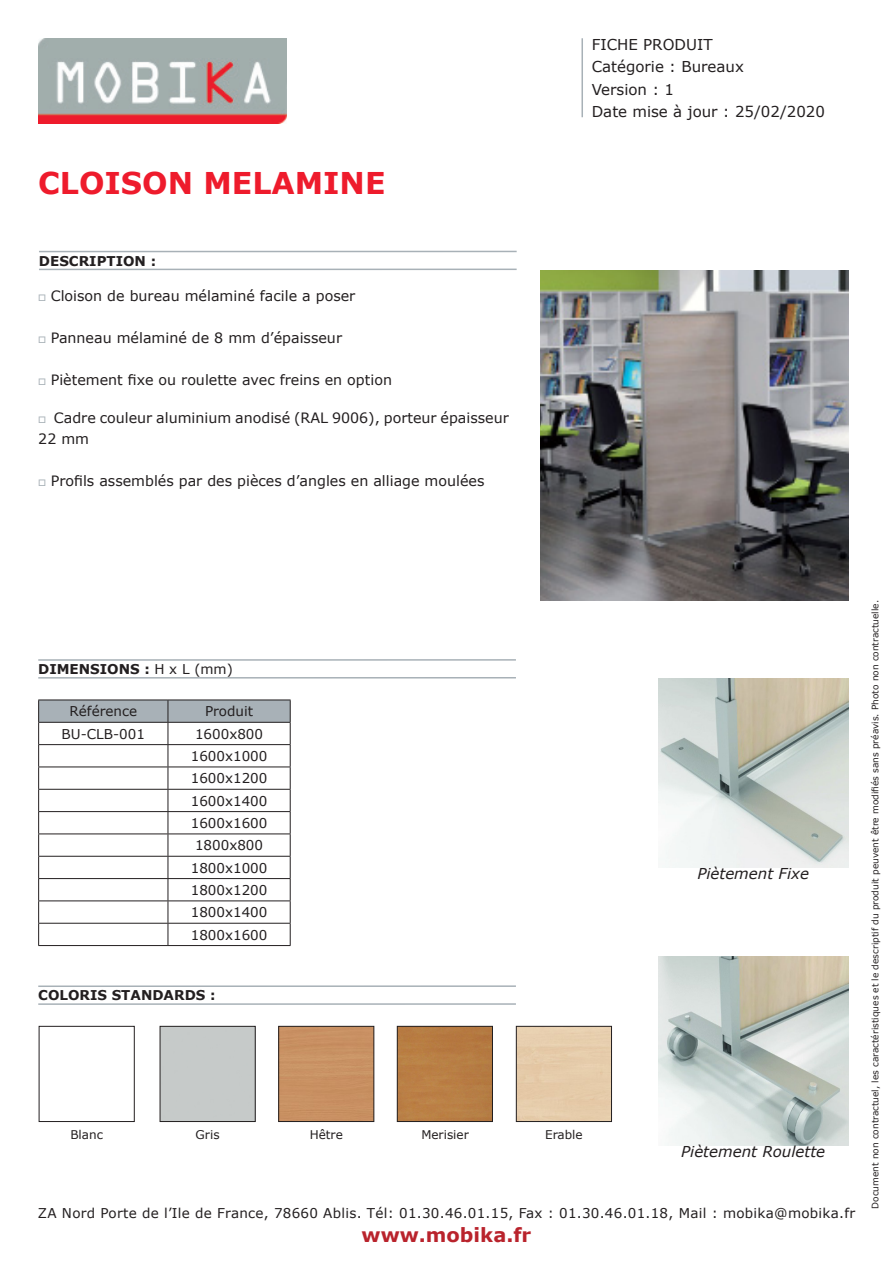
<style>
.page{position:relative;width:893px;height:1263px;background:#fff}
.page>*{position:absolute;margin:0;border:0;box-sizing:border-box;transform-origin:0 0}
.t1{font:700 30px "Verdana";color:#ee1b2c}
.t2{font:700 19.5px "Verdana";color:#b9232c}
.t3{font:15px/22.5px "Verdana";color:#231f20}
.t4{font:italic 15px "Verdana";color:#231f20}
.t5{font:14.25px/21px "Verdana";color:#231f20}
.t6{font:13.5px "Verdana";color:#231f20}
.t7{font:13.5px "Verdana";letter-spacing:.02em;color:#231f20}
.t8{font:700 13.5px "Verdana";color:#231f20}
.t9{font:12px "Verdana";color:#231f20}
.t10{font:9px "Verdana";color:#231f20}
.s1{font-weight:400}
</style>
<div class="page">
<img style="left:38px;top:38px;width:248px;height:85px">
<hr style="left:39px;top:251px;width:478px;height:1px;background:#a8b1b7">
<hr style="left:39px;top:269px;width:478px;height:1px;background:#a8b1b7">
<hr style="left:581px;top:38px;width:2px;height:79px;background:#a8b1b7">
<hr style="left:38px;top:659px;width:478px;height:2px;background:#a8b1b7">
<hr style="left:38px;top:677px;width:478px;height:2px;background:#a8b1b7">
<img style="left:540px;top:270px;width:308px;height:330px">
<img style="left:658px;top:679px;width:190px;height:189px">
<svg style="left:38px;top:700px;width:253px;height:245px"></svg>
<hr style="left:38px;top:945px;width:130px;height:1px;background:#231f20">
<hr style="left:168px;top:945px;width:123px;height:1px;background:#231f20">
<hr style="left:38px;top:985px;width:478px;height:2px;background:#a8b1b7">
<hr style="left:38px;top:1003px;width:478px;height:2px;background:#a8b1b7">
<div style="left:160px;top:1026px;width:96px;height:96px;border:1px solid #231f20"></div>
<div style="left:399px;top:1028px;width:92px;height:92px;background:#b87e44"></div>
<div style="left:397px;top:1026px;width:96px;height:96px;border:1px solid #231f20"></div>
<div style="left:516px;top:1026px;width:96px;height:96px;border:1px solid #231f20"></div>
<div style="left:39px;top:1026px;width:96px;height:96px;border:1px solid #231f20"></div>
<div style="left:280px;top:1028px;width:92px;height:92px;background:#c89163"></div>
<div style="left:278px;top:1026px;width:96px;height:96px;border:1px solid #231f20"></div>
<img style="left:658px;top:957px;width:190px;height:189px">
<p class="t1" style="left:38px;top:162px;width:349px">CLOISON MELAMINE</p>
<p class="t8" style="left:39px;top:251px;width:119px">DESCRIPTION :</p>
<p class="t5" style="left:51px;top:285px;width:306px">Cloison de bureau mélaminé facile a poser</p>
<p class="t5" style="left:51px;top:327px;width:293px">Panneau mélaminé de 8 mm d’épaisseur</p>
<p class="t5" style="left:51px;top:369px;width:343px">Piètement fixe ou roulette avec freins en option</p>
<p class="t5" style="left:38px;top:408px;width:472px;text-indent:16px">Cadre couleur aluminium anodisé (RAL 9006), porteur épaisseur<br>22 mm</p>
<p class="t5" style="left:51px;top:471px;width:435px">Profils assemblés par des pièces d’angles en alliage moulées</p>
<p class="t3" style="left:592px;top:33px;width:154px">FICHE PRODUIT<br>Catégorie : Bureaux</p>
<p class="t3" style="left:592px;top:78px;width:84px">Version : 1</p>
<p class="t3" style="left:592px;top:100px;width:235px">Date mise à jour : 25/02/2020</p>
<p class="t8" style="left:38px;top:659px;width:196px">DIMENSIONS : <span class="s1">H x L (mm)</span></p>
<p class="t6" style="left:69px;top:702px;width:69px">Référence</p>
<p class="t6" style="left:205px;top:702px;width:50px">Produit</p>
<p class="t6" style="left:62px;top:724px;width:85px">BU-CLB-001</p>
<p class="t6" style="left:195px;top:724px;width:70px">1600x800</p>
<p class="t6" style="left:191px;top:747px;width:78px">1600x1000</p>
<p class="t6" style="left:191px;top:769px;width:78px">1600x1200</p>
<p class="t6" style="left:191px;top:791px;width:78px">1600x1400</p>
<p class="t6" style="left:191px;top:814px;width:78px">1600x1600</p>
<p class="t6" style="left:195px;top:836px;width:70px">1800x800</p>
<p class="t6" style="left:191px;top:858px;width:78px">1800x1000</p>
<p class="t6" style="left:191px;top:881px;width:78px">1800x1200</p>
<p class="t6" style="left:191px;top:903px;width:78px">1800x1400</p>
<p class="t6" style="left:191px;top:925px;width:78px">1800x1600</p>
<p class="t8" style="left:38px;top:986px;width:179px">COLORIS STANDARDS :</p>
<p class="t9" style="left:70px;top:1126px;width:34px">Blanc</p>
<p class="t9" style="left:196px;top:1126px;width:25px">Gris</p>
<p class="t9" style="left:310px;top:1126px;width:35px">Hêtre</p>
<p class="t9" style="left:421px;top:1126px;width:49px">Merisier</p>
<p class="t9" style="left:545px;top:1126px;width:39px">Erable</p>
<p class="t4" style="left:697px;top:863px;width:113px">Piètement Fixe</p>
<p class="t4" style="left:681px;top:1141px;width:145px">Piètement Roulette</p>
<p class="t7" style="left:38px;top:1204px;width:819px">ZA Nord Porte de l’Ile de France, 78660 Ablis. Tél: 01.30.46.01.15, Fax : 01.30.46.01.18, Mail : mobika@mobika.fr</p>
<p class="t2" style="left:362px;top:1221px;width:171px">www.mobika.fr</p>
<p class="t10" style="left:869px;top:1208px;width:610px;rotate:-90deg">Document non contractuel, les caractéristiques et le descriptif du produit peuvent être modifiés sans préavis. Photo non contractuelle.</p>
</div>
